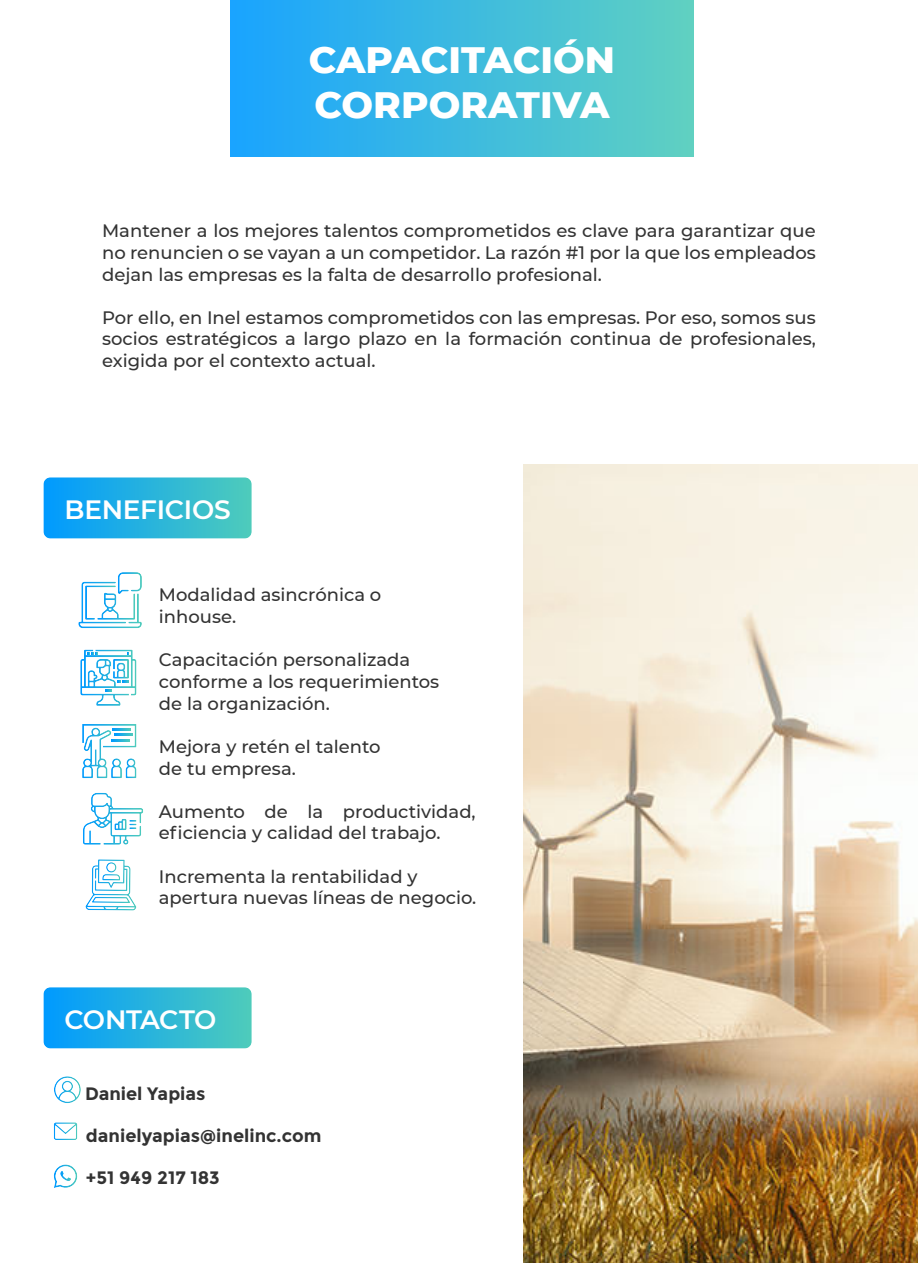
<style>
.page{position:relative;width:918px;height:1263px;background:#fff}
.page>*{position:absolute;margin:0;border:0;box-sizing:border-box;transform-origin:0 0}
.t1{font:800 37.5px/45px "Montserrat";color:#fff}
.t2{font:600 26.4px "Montserrat";letter-spacing:-.01em;color:#fff}
.t3{font:500 18px/21.6px "Montserrat";color:#333}
.t4{font:700 18px "Montserrat";color:#333}
.s1{font-style:inherit}
</style>
<div class="page">
<svg style="left:43px;top:477px;width:209px;height:62px;background:#2cb4dd"></svg>
<svg style="left:53px;top:1164px;width:25px;height:24px"></svg>
<svg style="left:54px;top:1122px;width:23px;height:18px"></svg>
<svg style="left:43px;top:987px;width:209px;height:61px;background:#2ab3dd"></svg>
<svg style="left:78px;top:572px;width:64px;height:56px"></svg>
<svg style="left:80px;top:650px;width:56px;height:56px"></svg>
<svg style="left:85px;top:859px;width:51px;height:51px"></svg>
<svg style="left:83px;top:793px;width:60px;height:52px"></svg>
<svg style="left:82px;top:724px;width:54px;height:54px"></svg>
<div style="left:231px;top:0;width:462px;height:157px;background:linear-gradient(to right,#19a4ff,#60d0c1)"></div>
<img style="left:524px;top:465px;width:394px;height:798px">
<svg style="left:54px;top:1076px;width:27px;height:27px"></svg>
<h1 class="t1" style="left:309px;top:38px;width:308px">CAPACITACIÓN<br>CORPORATIVA</h1>
<p class="t3" style="left:102px;top:220px;width:715px;text-align:justify">Mantener a los mejores talentos comprometidos es clave para garantizar que no renuncien o se vayan a un competidor. La razón #1 por la que los empleados dejan las empresas es la falta de desarrollo profesional.</p>
<p class="t3" style="left:102px;top:307px;width:715px;text-align:justify">Por ello, en Inel estamos comprometidos con las empresas. Por eso, somos sus socios estratégicos a largo plazo en la formación continua de profesionales, exigida por el contexto actual.</p>
<h2 class="t2" style="left:64px;top:495px;width:168px">BENEFICIOS</h2>
<p class="t3" style="left:159px;top:583px;width:224px;line-height:22.5px">Modalidad <span class="s1">a</span>sincrónica o inhouse.</p>
<p class="t3" style="left:159px;top:649px;width:282px">Capacitación personalizada conforme a los requerimientos de la organización.</p>
<p class="t3" style="left:159px;top:736px;width:223px">Mejora y retén el talento de tu empresa.</p>
<p class="t3" style="left:159px;top:801px;width:318px">Aumento de la productividad, eficiencia y calidad del trabajo.</p>
<p class="t3" style="left:159px;top:865px;width:319px">Incrementa la rentabilidad y apertura nuevas líneas de negocio.</p>
<h2 class="t2" style="left:64px;top:1005px;width:154px">CONTACTO</h2>
<p class="t4" style="left:85px;top:1085px;width:122px">Daniel Yapias</p>
<p class="t4" style="left:86px;top:1128px;width:237px">danielyapias@inelinc.com</p>
<p class="t4" style="left:86px;top:1167px;width:135px">+51 949 217 183</p>
</div>
